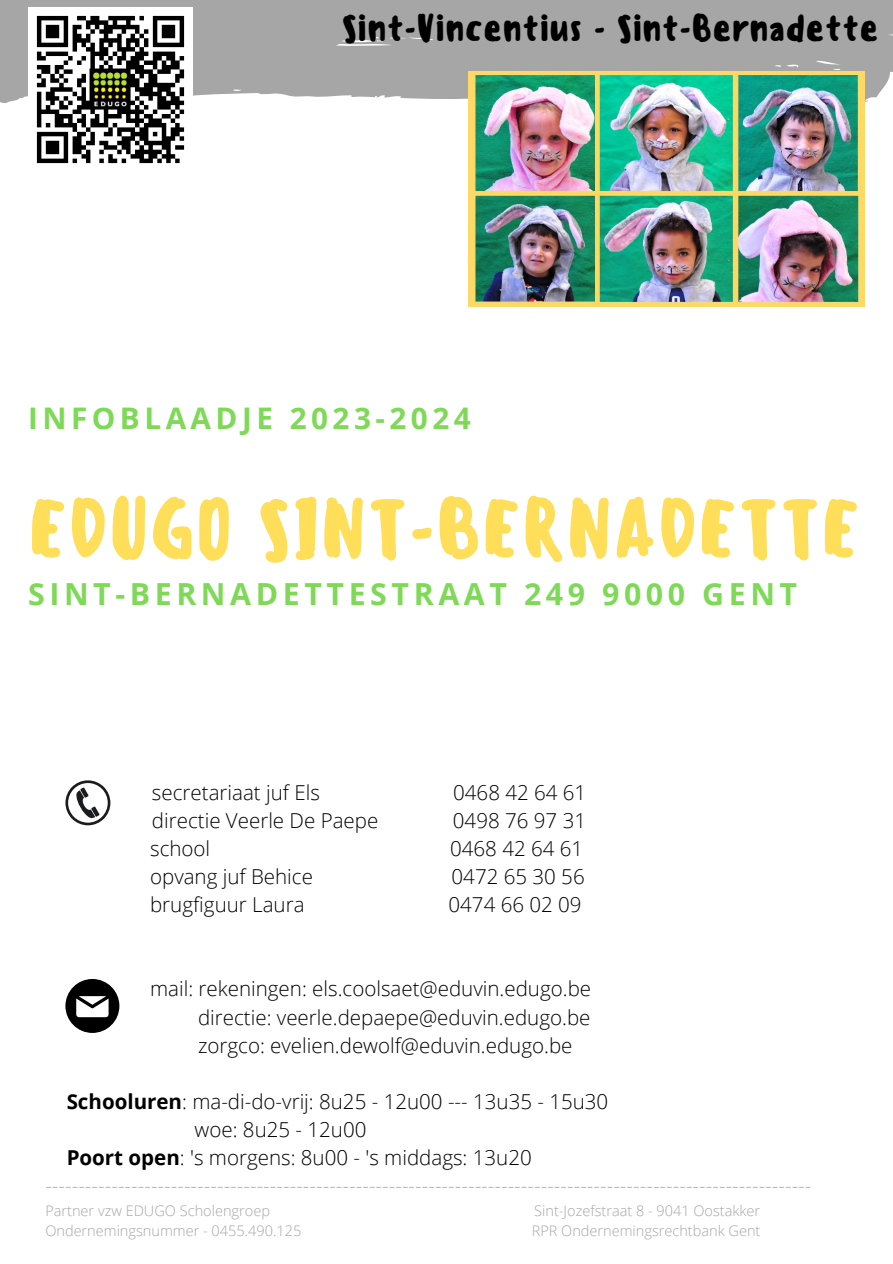
<style>
.page{position:relative;width:893px;height:1264px;background:#fff}
.page>*{position:absolute;margin:0;border:0;box-sizing:border-box;transform-origin:0 0}
.t1{font:500 79.35px "Sensei";color:#ffde59}
.t2{font:500 36px "Sensei";color:#000}
.t3{font:700 30.3px "Open Sans";letter-spacing:.15em;color:#7ed957}
.t4{font:700 29.7px "Open Sans";letter-spacing:.15em;color:#7ed957}
.t5{font:300 20.55px "Open Sans";color:#000}
.t6{font:300 20.55px "Open Sans";color:#a6a6a6}
.t7{font:300 14.55px "Open Sans";color:#a6a6a6}
.s1{font-weight:700}
</style>
<div class="page">
<div style="left:0;top:0;width:892px;height:105px;background:#a6a6a6"></div>
<img style="left:28px;top:7px;width:164px;height:157px">
<svg style="left:65px;top:780px;width:45px;height:45px"></svg>
<svg style="left:65px;top:979px;width:54px;height:53px"></svg>
<img style="left:469px;top:72px;width:395px;height:235px">
<p class="t2" style="left:341px;top:7px;width:539px">Sint-Vincentius - Sint-Bernadette</p>
<p class="t4" style="left:28px;top:397px;width:444px">INFOBLAADJE 2023-2024</p>
<p class="t1" style="left:28px;top:481px;width:834px">EDUGO SINT-BERNADETTE</p>
<p class="t3" style="left:28px;top:573px;width:770px">SINT-BERNADETTESTRAAT 249 9000 GENT</p>
<p class="t5" style="left:152px;top:777px;width:169px">secretariaat juf Els</p>
<p class="t5" style="left:453px;top:777px;width:135px">0468 42 64 61</p>
<p class="t5" style="left:152px;top:805px;width:228px">directie Veerle De Paepe</p>
<p class="t5" style="left:453px;top:805px;width:135px">0498 76 97 31</p>
<p class="t5" style="left:150px;top:834px;width:62px">school</p>
<p class="t5" style="left:450px;top:834px;width:135px">0468 42 64 61</p>
<p class="t5" style="left:150px;top:862px;width:164px">opvang juf Behice</p>
<p class="t5" style="left:451px;top:862px;width:135px">0472 65 30 56</p>
<p class="t5" style="left:150px;top:890px;width:156px">brugfiguur Laura</p>
<p class="t5" style="left:448px;top:890px;width:135px">0474 66 02 09</p>
<p class="t5" style="left:150px;top:974px;width:442px">mail: rekeningen: els.coolsaet@eduvin.edugo.be</p>
<p class="t5" style="left:198px;top:1002px;width:394px">directie: veerle.depaepe@eduvin.edugo.be</p>
<p class="t5" style="left:198px;top:1030px;width:376px">zorgco: evelien.dewolf@eduvin.edugo.be</p>
<p class="t5" style="left:67px;top:1086px;width:543px"><span class="s1">Schooluren</span>: ma-di-do-vrij: 8u25 - 12u00 --- 13u35 - 15u30</p>
<p class="t5" style="left:195px;top:1115px;width:173px">woe: 8u25 - 12u00</p>
<p class="t5" style="left:67px;top:1143px;width:466px"><span class="s1">Poort open</span>: 's morgens: 8u00 - 's middags: 13u20</p>
<p class="t6" style="left:45px;top:1171px;width:767px">--------------------------------------------------------------------------------------------------------------------</p>
<p class="t7" style="left:45px;top:1200px;width:226px">Partner vzw EDUGO Scholengroep</p>
<p class="t7" style="left:534px;top:1200px;width:227px">Sint-Jozefstraat 8 - 9041 Oostakker</p>
<p class="t7" style="left:45px;top:1220px;width:257px">Ondernemingsnummer - 0455.490.125</p>
<p class="t7" style="left:531px;top:1220px;width:230px">RPR Ondernemingsrechtbank Gent</p>
</div>
